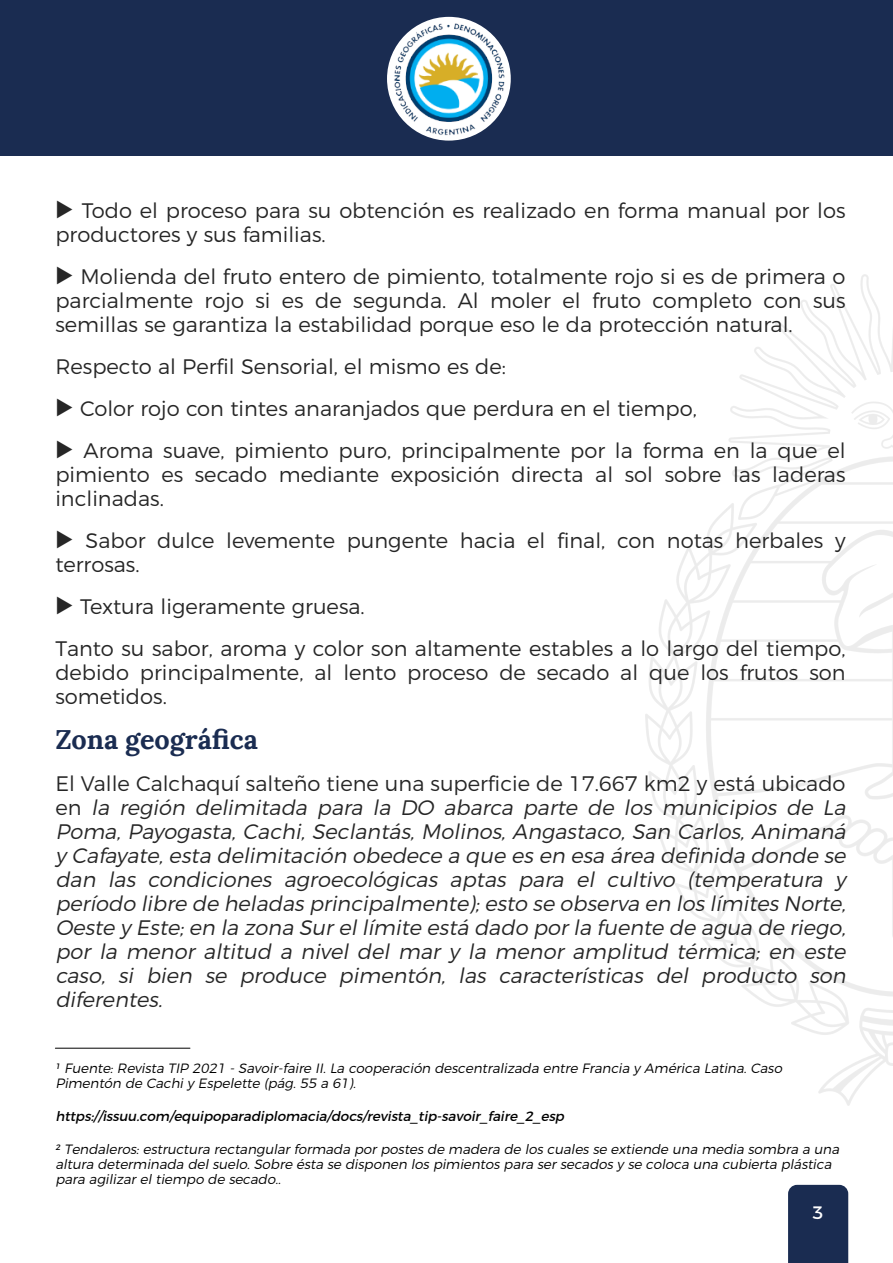
<style>
.page{position:relative;width:893px;height:1263px;background:#fff}
.page>*{position:absolute;margin:0;border:0;box-sizing:border-box;transform-origin:0 0}
.t1{font:700 27px "Lora";color:#1a2c51}
.t2{font:300 21px "Montserrat";color:#262626}
.t3{font:italic 300 21px "Montserrat";letter-spacing:-.015em;color:#262626}
.t4{font:21px "Lucida Grande";color:#262626}
.t5{font:18px "Montserrat";color:#fff}
.t6{font:italic 300 13.5px "Montserrat";color:#000}
.t7{font:italic 13.5px "Montserrat";color:#000}
.t8{font:italic 7.8px "Montserrat";color:#000}
.s1{font-family:"Lucida Grande";font-weight:400}
</style>
<div class="page">
<div style="left:788px;top:1185px;width:60px;height:78px;background:#1a2c51"></div>
<div style="left:0;top:0;width:893px;height:156px;background:#1a2c51"></div>
<img style="left:387px;top:21px;width:124px;height:115px">
<hr style="left:55px;top:1048px;width:135px;height:1px;background:#000">
<p class="t2" style="left:55px;top:198px;width:792px"><span class="s1">▶</span> Todo el proceso para su obtención es realizado en forma manual por los</p>
<p class="t2" style="left:55px;top:222px;width:272px">productores y sus familias.</p>
<p class="t2" style="left:55px;top:264px;width:792px"><span class="s1">▶</span> Molienda del fruto entero de pimiento, totalmente rojo si es de primera o</p>
<p class="t2" style="left:55px;top:288px;width:792px">parcialmente rojo si es de segunda. Al moler el fruto completo con sus</p>
<p class="t2" style="left:55px;top:312px;width:739px">semillas se garantiza la estabilidad porque eso le da protección natural.</p>
<p class="t2" style="left:55px;top:354px;width:452px">Respecto al Perfil Sensorial, el mismo es de:</p>
<p class="t2" style="left:55px;top:396px;width:643px"><span class="s1">▶</span> Color rojo con tintes anaranjados que perdura en el tiempo,</p>
<p class="t4" style="left:55px;top:442px;width:20px">▶</p>
<p class="t2" style="left:84px;top:438px;width:763px">Aroma suave, pimiento puro, principalmente por la forma en la que el</p>
<p class="t2" style="left:55px;top:462px;width:792px">pimiento es secado mediante exposición directa al sol sobre las laderas</p>
<p class="t2" style="left:55px;top:486px;width:110px">inclinadas.</p>
<p class="t4" style="left:55px;top:532px;width:20px">▶</p>
<p class="t2" style="left:86px;top:528px;width:761px">Sabor dulce levemente pungente hacia el final, con notas herbales y</p>
<p class="t2" style="left:55px;top:552px;width:86px">terrosas.</p>
<p class="t2" style="left:55px;top:594px;width:311px"><span class="s1">▶</span> Textura ligeramente gruesa.</p>
<p class="t2" style="left:55px;top:636px;width:792px">Tanto su sabor, aroma y color son altamente estables a lo largo del tiempo,</p>
<p class="t2" style="left:55px;top:660px;width:792px">debido principalmente, al lento proceso de secado al que los frutos son</p>
<p class="t2" style="left:55px;top:684px;width:113px">sometidos.</p>
<p class="t1" style="left:55px;top:722px;width:204px">Zona geográfica</p>
<p class="t2" style="left:55px;top:771px;width:792px">El Valle Calchaquí salteño tiene una superficie de 17.667 km2 y está ubicado</p>
<p class="t2" style="left:55px;top:795px;width:28px">en</p>
<p class="t3" style="left:91px;top:795px;width:760px">la región delimitada para la DO abarca parte de los municipios de La</p>
<p class="t3" style="left:55px;top:819px;width:796px">Poma, Payogasta, Cachi, Seclantás, Molinos, Angastaco, San Carlos, Animaná</p>
<p class="t3" style="left:55px;top:843px;width:796px">y Cafayate,esta delimitación obedece a que es en esa área definida donde se</p>
<p class="t3" style="left:55px;top:867px;width:792px">dan las condiciones agroecológicas aptas para el cultivo (temperatura y</p>
<p class="t3" style="left:55px;top:891px;width:796px">período libre de heladas principalmente);esto se observa en los límites Norte,</p>
<p class="t3" style="left:55px;top:915px;width:796px">Oeste y Este;en la zona Surellímite está dado porla fuente de agua de riego,</p>
<p class="t3" style="left:55px;top:939px;width:796px">por la menor altitud a nivel del mar y la menor amplitud térmica; en este</p>
<p class="t3" style="left:55px;top:963px;width:796px">caso, si bien se produce pimentón, las características del producto son</p>
<p class="t3" style="left:55px;top:987px;width:113px">diferentes.</p>
<p class="t8" style="left:55px;top:1061px;width:8px">1</p>
<p class="t6" style="left:64px;top:1060px;width:722px">Fuente: Revista TIP 2021 - Savoir-faire II. La cooperación descentralizada entre Francia y América Latina. Caso</p>
<p class="t6" style="left:55px;top:1075px;width:305px">Pimentón de Cachi y Espelette (pág. 55 a 61).</p>
<p class="t7" style="left:55px;top:1108px;width:513px">https://issuu.com/equipoparadiplomacia/docs/revista_ tip-savoir_ faire_ 2_ esp</p>
<p class="t8" style="left:55px;top:1142px;width:8px">2</p>
<p class="t6" style="left:64px;top:1141px;width:779px">Tendaleros: estructura rectangular formada por postes de madera de los cuales se extiende una media sombra a una</p>
<p class="t6" style="left:55px;top:1156px;width:781px">altura determinada del suelo. Sobre ésta se disponen los pimientos para ser secados y se coloca una cubierta plástica</p>
<p class="t6" style="left:55px;top:1171px;width:230px">para agilizar el tiempo de secado..</p>
<p class="t5" style="left:813px;top:1201px;width:13px">3</p>
</div>
